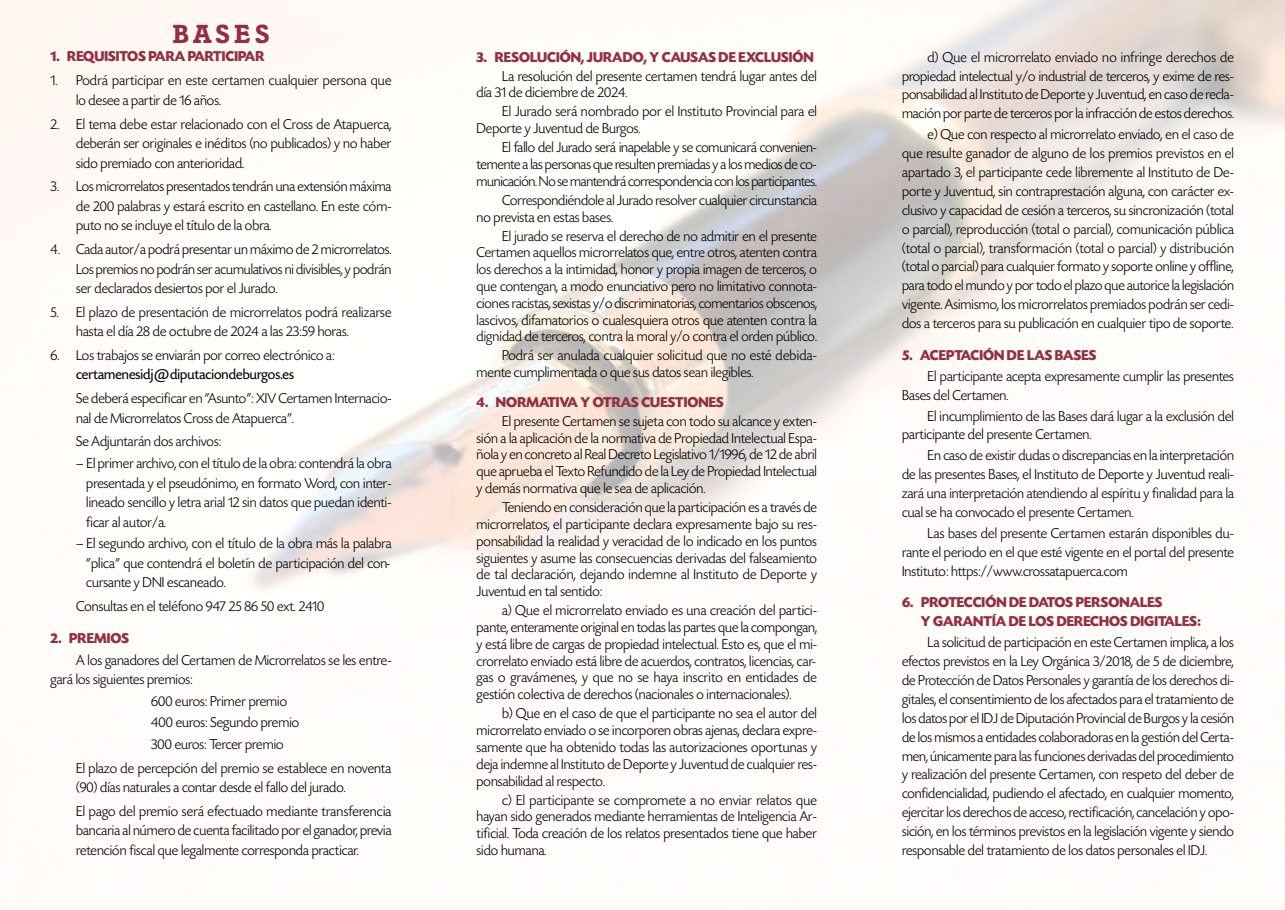
<style>
.page{position:relative;width:1285px;height:910px;background:#fff}
.page>*{position:absolute;margin:0;border:0;box-sizing:border-box;transform-origin:0 0}
.t1{font:700 26.85px "Italia Std";letter-spacing:.15em;color:#932f40}
.t2{font:300 15px/16.8px "Today SHOP";letter-spacing:.005em;color:#000;text-align:justify}
.t3{font:700 15px/19.2px "Today SHOP";letter-spacing:.005em;color:#932f40}
.t4{font:15px "Today SHOP";letter-spacing:.005em;color:#000}
</style>
<div class="page">
<h1 class="t1" style="left:173px;top:24px;width:98px">BASES</h1>
<p class="t3" style="left:51px;top:49px;width:215px">1. REQUISITOS PARA PARTICIPAR</p>
<p class="t2" style="left:76px;top:72px;width:317px;line-height:19.5px;text-indent:-26px">1. Podrá participar en este certamen cualquier persona que lo desee a partir de 16 años.</p>
<p class="t2" style="left:76px;top:116px;width:317px;line-height:19.5px;text-indent:-26px">2. El tema debe estar relacionado con el Cross de Atapuerca, deberán ser originales e inéditos (no publicados) y no haber sido premiado con anterioridad.</p>
<p class="t2" style="left:76px;top:178px;width:317px;line-height:19.5px;text-indent:-26px">3. Los microrrelatos presentados tendrán una extensión máxima de 200 palabras y estará escrito en castellano. En este cóm&shy;puto no se incluye el título de la obra.</p>
<p class="t2" style="left:76px;top:241px;width:317px;line-height:19.5px;text-indent:-26px">4. Cada autor/a podrá presentar un máximo de 2 microrrelatos.<br>Los premios no podrán ser acumulativos ni divisibles, y podrán ser declarados desiertos por el Jurado.</p>
<p class="t2" style="left:76px;top:304px;width:317px;line-height:19.5px;text-indent:-26px">5. El plazo de presentación de microrrelatos podrá realizarse hasta el día 28 de octubre de 2024 a las 23:59 horas.</p>
<p class="t2" style="left:51px;top:348px;width:285px">6. Los trabajos se enviarán por correo electrónico a:</p>
<p class="t4" style="left:76px;top:369px;width:219px">certamenesidj@diputaciondeburgos.es</p>
<p class="t2" style="left:76px;top:390px;width:317px;line-height:19.5px">Se deberá especificar en “Asunto”: XIV Certamen Internacio&shy;nal de Microrrelatos Cross de Atapuerca”.</p>
<p class="t2" style="left:76px;top:435px;width:146px">Se Adjuntarán dos archivos:</p>
<p class="t2" style="left:86px;top:455px;width:307px;line-height:19.5px;text-indent:-10px">– El primer archivo, con el título de la obra: contendrá la obra presentada y el pseudónimo, en formato Word, con inter&shy;lineado sencillo y letra arial 12 sin datos que puedan identi&shy;ficar al autor/a.</p>
<p class="t2" style="left:86px;top:535px;width:307px;line-height:19.5px;text-indent:-10px">– El segundo archivo, con el título de la obra más la palabra “plica” que contendrá el boletín de participación del con&shy;cursante y DNI escaneado.</p>
<p class="t2" style="left:76px;top:599px;width:249px">Consultas en el teléfono 947 25 86 50 ext. 2410</p>
<p class="t3" style="left:51px;top:630px;width:80px">2. PREMIOS</p>
<p class="t2" style="left:51px;top:652px;width:342px;line-height:19.5px;text-indent:26px">A los ganadores del Certamen de Microrrelatos se les entre&shy;gará los siguientes premios:</p>
<p class="t2" style="left:151px;top:692px;width:149px;line-height:21.6px;text-align:left">600 euros: Primer premio<br>400 euros: Segundo premio<br>300 euros: Tercer premio</p>
<p class="t2" style="left:76px;top:760px;width:317px;line-height:19.5px">El plazo de percepción del premio se establece en noventa (90) días naturales a contar desde el fallo del jurado.</p>
<p class="t2" style="left:76px;top:803px;width:317px;line-height:19.5px">El pago del premio será efectuado mediante transferencia bancaria al número de cuenta facilitado por el ganador, previa retención fiscal que legalmente corresponda practicar.</p>
<p class="t3" style="left:476px;top:49px;width:338px">3. RESOLUCIÓN, JURADO, Y CAUSAS DE EXCLUSIÓN</p>
<p class="t2" style="left:476px;top:69px;width:342px;text-indent:26px">La resolución del presente certamen tendrá lugar antes del día 31 de diciembre de 2024.</p>
<p class="t2" style="left:476px;top:105px;width:342px;text-indent:26px">El Jurado será nombrado por el Instituto Provincial para el<br>Deporte y Juventud de Burgos.</p>
<p class="t2" style="left:476px;top:140px;width:342px;text-indent:26px">El fallo del Jurado será inapelable y se comunicará convenien&shy;temente a las personas que resulten premiadas y a los medios de co&shy;municación. No se mantendrá correspondencia con los participantes.</p>
<p class="t2" style="left:476px;top:193px;width:342px;text-indent:26px">Correspondiéndole al Jurado resolver cualquier circunstancia no prevista en estas bases.</p>
<p class="t2" style="left:476px;top:229px;width:342px;text-indent:26px">El jurado se reserva el derecho de no admitir en el presente Certamen aquellos microrrelatos que, entre otros, atenten contra los derechos a la intimidad, honor y propia imagen de terceros, o que contengan, a modo enunciativo pero no limitativo connota&shy;ciones racistas, sexistas y/o discriminatorias, comentarios obscenos, lascivos, difamatorios o cualesquiera otros que atenten contra la dignidad de terceros, contra la moral y/o contra el orden público.</p>
<p class="t2" style="left:476px;top:349px;width:342px;text-indent:26px">Podrá ser anulada cualquier solicitud que no esté debida&shy;mente cumplimentada o que sus datos sean ilegibles.</p>
<p class="t3" style="left:476px;top:394px;width:249px">4. NORMATIVA Y OTRAS CUESTIONES</p>
<p class="t2" style="left:476px;top:414px;width:342px;text-indent:26px">El presente Certamen se sujeta con todo su alcance y exten&shy;sión a la aplicación de la normativa de Propiedad Intelectual Espa&shy;ñola y en concreto al Real Decreto Legislativo 1/1996, de 12 de abril que aprueba el Texto Refundido de la Ley de Propiedad Intelectual y demás normativa que le sea de aplicación.</p>
<p class="t2" style="left:476px;top:500px;width:342px;text-indent:26px">Teniendo en consideración que la participación es a través de microrrelatos, el participante declara expresamente bajo su res&shy;ponsabilidad la realidad y veracidad de lo indicado en los puntos siguientes y asume las consecuencias derivadas del falseamiento de tal declaración, dejando indemne al Instituto de Deporte y Juventud en tal sentido:</p>
<p class="t2" style="left:476px;top:603px;width:342px;text-indent:26px">a) Que el microrrelato enviado es una creación del partici&shy;pante, enteramente original en todas las partes que la compongan, y está libre de cargas de propiedad intelectual. Esto es, que el mi&shy;crorrelato enviado está libre de acuerdos, contratos, licencias, car&shy;gas o gravámenes, y que no se haya inscrito en entidades de gestión colectiva de derechos (nacionales o internacionales).</p>
<p class="t2" style="left:476px;top:707px;width:342px;text-indent:26px">b) Que en el caso de que el participante no sea el autor del microrrelato enviado o se incorporen obras ajenas, declara expre&shy;samente que ha obtenido todas las autorizaciones oportunas y deja indemne al Instituto de Deporte y Juventud de cualquier res&shy;ponsabilidad al respecto.</p>
<p class="t2" style="left:476px;top:793px;width:342px;text-indent:26px">c) El participante se compromete a no enviar relatos que hayan sido generados mediante herramientas de Inteligencia Ar&shy;tificial. Toda creación de los relatos presentados tiene que haber sido humana.</p>
<p class="t2" style="left:901px;top:49px;width:333px;line-height:18.9px;text-indent:26px">d) Que el microrrelato enviado no infringe derechos de propiedad intelectual y/o industrial de terceros, y exime de res&shy;ponsabilidad al Instituto de Deporte y Juventud, en caso de recla&shy;mación por parte de terceros por la infracción de estos derechos.</p>
<p class="t2" style="left:901px;top:127px;width:333px;line-height:18.9px;text-indent:26px">e) Que con respecto al microrrelato enviado, en el caso de que resulte ganador de alguno de los premios previstos en el apartado 3, el participante cede libremente al Instituto de De&shy;porte y Juventud, sin contraprestación alguna, con carácter ex&shy;clusivo y capacidad de cesión a terceros, su sincronización (total o parcial), reproducción (total o parcial), comunicación pública (total o parcial), transformación (total o parcial) y distribución (total o parcial) para cualquier formato y soporte online y offline, para todo el mundo y por todo el plazo que autorice la legislación vigente. Asimismo, los microrrelatos premiados podrán ser cedi&shy;dos a terceros para su publicación en cualquier tipo de soporte.</p>
<p class="t3" style="left:901px;top:347px;width:196px">5. ACEPTACIÓN DE LAS BASES</p>
<p class="t2" style="left:901px;top:368px;width:333px;line-height:18.9px;text-indent:26px">El participante acepta expresamente cumplir las presentes<br>Bases del Certamen.</p>
<p class="t2" style="left:901px;top:408px;width:333px;line-height:18.9px;text-indent:26px">El incumplimiento de las Bases dará lugar a la exclusión del participante del presente Certamen.</p>
<p class="t2" style="left:901px;top:448px;width:333px;line-height:18.9px;text-indent:26px">En caso de existir dudas o discrepancias en la interpretación de las presentes Bases, el Instituto de Deporte y Juventud reali&shy;zará una interpretación atendiendo al espíritu y finalidad para la cual se ha convocado el presente Certamen.</p>
<p class="t2" style="left:901px;top:525px;width:333px;line-height:18.9px;text-indent:26px">Las bases del presente Certamen estarán disponibles du&shy;rante el periodo en el que esté vigente en el portal del presente Instituto: https://www.crossatapuerca.com</p>
<p class="t3" style="left:920px;top:594px;width:281px;text-indent:-19px">6. PROTECCIÓN DE DATOS PERSONALES<br>Y GARANTÍA DE LOS DERECHOS DIGITALES:</p>
<p class="t2" style="left:901px;top:635px;width:333px;line-height:18.9px;text-indent:26px">La solicitud de participación en este Certamen implica, a los efectos previstos en la Ley Orgánica 3/2018, de 5 de diciembre, de Protección de Datos Personales y garantía de los derechos di&shy;gitales, el consentimiento de los afectados para el tratamiento de los datos por el IDJ de Diputación Provincial de Burgos y la cesión de los mismos a entidades colaboradoras en la gestión del Certa&shy;men, únicamente para las funciones derivadas del procedimiento y realización del presente Certamen, con respeto del deber de confidencialidad, pudiendo el afectado, en cualquier momento, ejercitar los derechos de acceso, rectificación, cancelación y opo&shy;sición, en los términos previstos en la legislación vigente y siendo responsable del tratamiento de los datos personales el IDJ.</p>
</div>
